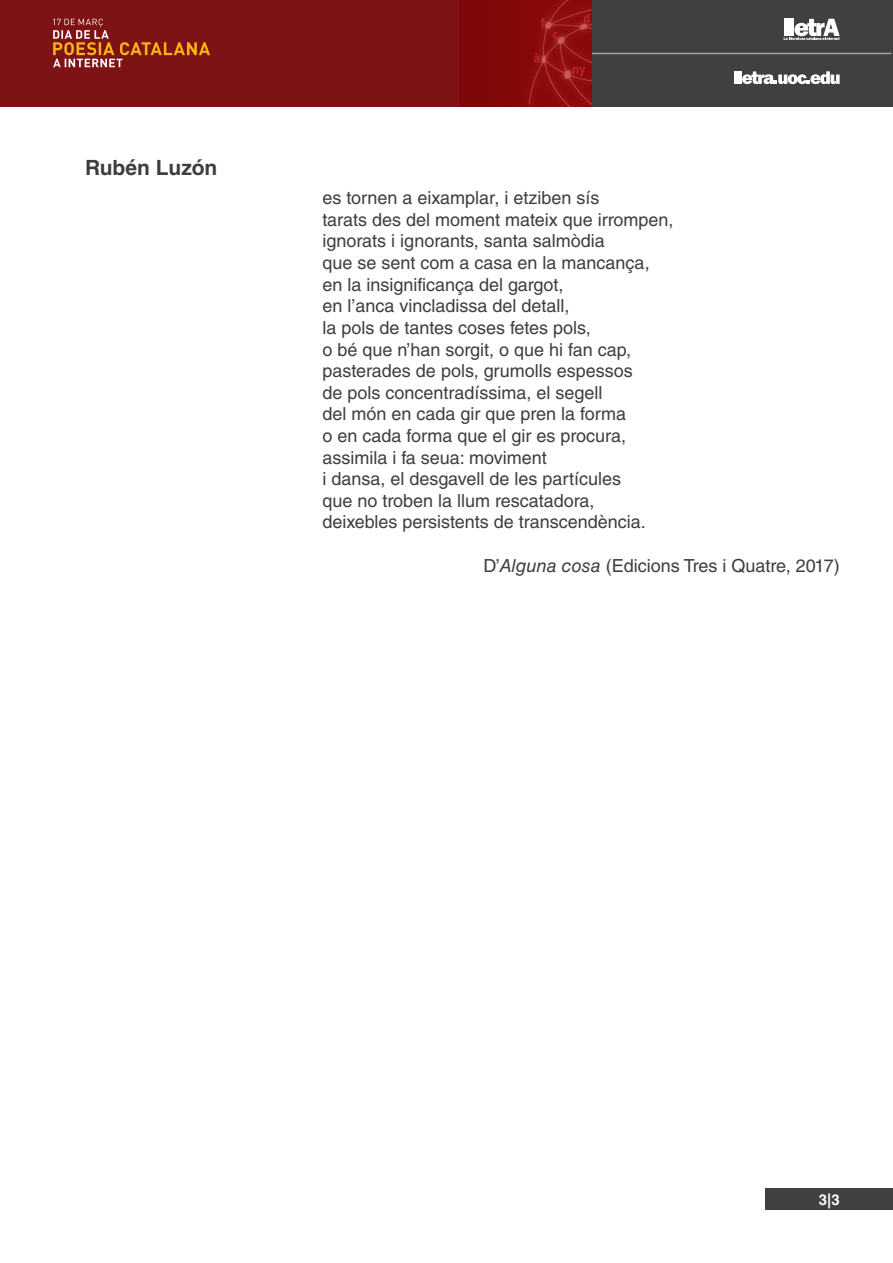
<style>
.page{position:relative;width:893px;height:1263px;background:#fff}
.page>*{position:absolute;margin:0;border:0;box-sizing:border-box;transform-origin:0 0}
.BIO__texto{font:700 21px "Helvetica LT Std";color:#3e3e3f}
.CONTENIDO__texto_poe{font:18px "Helvetica LT Std";color:#3e3e3f}
.PAGINACIÓN__Páginas{font:700 15px "Helvetica LT Std";color:#fff}
.s1{font-style:italic}
</style>
<div class="page">
<div style="left:765px;top:1188px;width:128px;height:22px;background:#404040"></div>
<div style="left:0;top:0;width:893px;height:106px;background:#404040"></div>
<div style="left:0;top:0;width:592px;height:106px;background:#7e1315"></div>
<hr style="left:591px;top:53px;width:301px;height:1px;background:#9ba7ac">
<svg style="left:734px;top:71px;width:106px;height:13px"></svg>
<svg style="left:784px;top:19px;width:56px;height:21px"></svg>
<img style="left:459px;top:0;width:133px;height:106px">
<svg style="left:53px;top:19px;width:157px;height:48px"></svg>
<p class="BIO__texto" style="left:85px;top:154px;width:134px">Rubén Luzón</p>
<p class="CONTENIDO__texto_poe" style="left:322px;top:188px;width:278px">es tornen a eixamplar, i etziben sís</p>
<p class="CONTENIDO__texto_poe" style="left:322px;top:209px;width:353px">tarats des del moment mateix que irrompen,</p>
<p class="CONTENIDO__texto_poe" style="left:322px;top:231px;width:284px">ignorats i ignorants, santa salmòdia</p>
<p class="CONTENIDO__texto_poe" style="left:322px;top:252px;width:329px">que se sent com a casa en la mancança,</p>
<p class="CONTENIDO__texto_poe" style="left:322px;top:274px;width:243px">en la insignificança del gargot,</p>
<p class="CONTENIDO__texto_poe" style="left:322px;top:296px;width:248px">en l’anca vincladissa del detall,</p>
<p class="CONTENIDO__texto_poe" style="left:322px;top:317px;width:270px">la pols de tantes coses fetes pols,</p>
<p class="CONTENIDO__texto_poe" style="left:322px;top:339px;width:310px">o bé que n’han sorgit, o que hi fan cap,</p>
<p class="CONTENIDO__texto_poe" style="left:322px;top:360px;width:312px">pasterades de pols, grumolls espessos</p>
<p class="CONTENIDO__texto_poe" style="left:322px;top:382px;width:281px">de pols concentradíssima, el segell</p>
<p class="CONTENIDO__texto_poe" style="left:322px;top:404px;width:305px">del món en cada gir que pren la forma</p>
<p class="CONTENIDO__texto_poe" style="left:322px;top:425px;width:305px">o en cada forma que el gir es procura,</p>
<p class="CONTENIDO__texto_poe" style="left:322px;top:447px;width:226px">assimila i fa seua: moviment</p>
<p class="CONTENIDO__texto_poe" style="left:322px;top:468px;width:300px">i dansa, el desgavell de les partícules</p>
<p class="CONTENIDO__texto_poe" style="left:322px;top:490px;width:274px">que no troben la llum rescatadora,</p>
<p class="CONTENIDO__texto_poe" style="left:322px;top:512px;width:325px">deixebles persistents de transcendència.</p>
<p class="CONTENIDO__texto_poe" style="left:483px;top:555px;width:358px">D’<span class="s1">Alguna cosa</span> (Edicions Tres i Quatre, 2017)</p>
<p class="PAGINACIÓN__Páginas" style="left:819px;top:1190px;width:22px">3|3</p>
</div>
